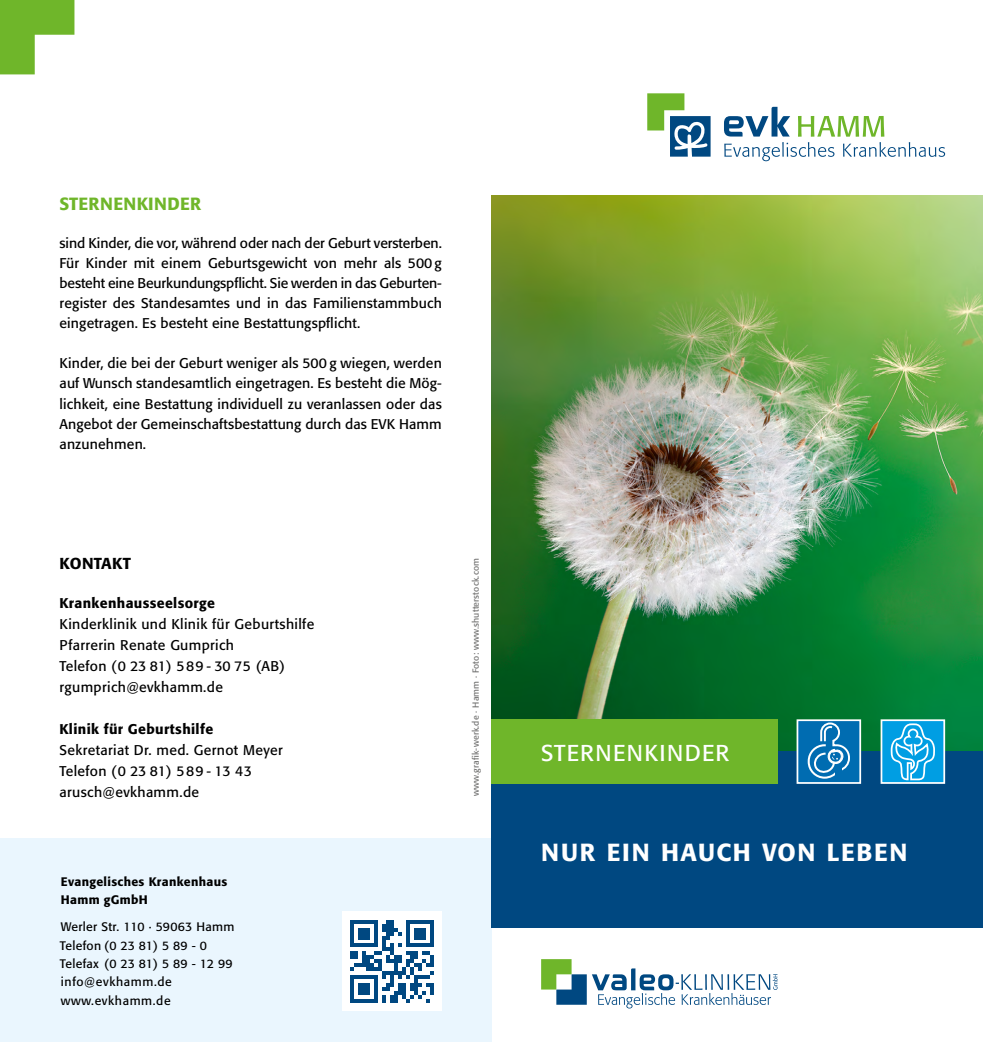
<style>
.page{position:relative;width:983px;height:1042px;background:#fff}
.page>*{position:absolute;margin:0;border:0;box-sizing:border-box;transform-origin:0 0}
.t1{font:500 24.5px "Formata";letter-spacing:.06em;color:#fff}
.t2{font:22.75px "Formata";letter-spacing:.05em;color:#fff}
.t3{font:500 17.5px "Formata";letter-spacing:.02em;color:#6fb62a}
.t4{font:500 15.75px "Formata";letter-spacing:.025em;color:#000}
.t5{font:14px/20.1px "Formata";letter-spacing:.01em;color:#000;text-align:justify}
.t6{font:500 14px "Formata";letter-spacing:.025em;color:#000}
.t7{font:12.25px/18.4px "Formata";letter-spacing:.025em;color:#000}
.t8{font:500 12.25px/18.4px "Formata";letter-spacing:.025em;color:#000}
.t9{font:8.75px "Formata";letter-spacing:.02em;color:#6f6f6e}
</style>
<div class="page">
<img style="left:491px;top:196px;width:491px;height:556px">
<div style="left:0;top:838px;width:491px;height:204px;background:#eaf6fe"></div>
<div style="left:491px;top:752px;width:491px;height:176px;background:#004881"></div>
<div style="left:491px;top:719px;width:286px;height:65px;background:#6fb62a"></div>
<svg style="left:541px;top:959px;width:236px;height:49px"></svg>
<svg style="left:647px;top:93px;width:63px;height:64px"></svg>
<svg style="left:724px;top:107px;width:220px;height:54px"></svg>
<div style="left:797px;top:720px;width:63px;height:63px;background:#006cb1"></div>
<svg style="left:807px;top:722px;width:43px;height:57px"></svg>
<div style="left:834px;top:766px;width:7px;height:10px;background:#006cb1"></div>
<div style="left:796px;top:719px;width:64px;height:65px;border:2px solid #fff"></div>
<div style="left:881px;top:720px;width:63px;height:63px;background:#009ee3"></div>
<svg style="left:890px;top:723px;width:45px;height:58px"></svg>
<div style="left:880px;top:719px;width:64px;height:65px;border:2px solid #fff"></div>
<svg style="left:0;top:0;width:74px;height:74px"></svg>
<div style="left:342px;top:912px;width:99px;height:99px;background:#fff"></div>
<svg style="left:350px;top:920px;width:84px;height:83px"></svg>
<p class="t3" style="left:60px;top:193px;width:54px">Sternenk</p>
<p class="t3" style="left:148px;top:193px;width:54px">inder</p>
<p class="t5" style="left:60px;top:232px;width:383px">sind Kinder, die vor, während oder nach der Geburt versterben.<br>Für Kinder mit einem Geburtsgewicht von mehr als 500 g besteht eine Beurkundungspflicht. Sie werden in das Geburten&shy;register des Standesamtes und in das Familienstammbuch eingetragen. Es besteht eine Bestattungspflicht.</p>
<p class="t5" style="left:60px;top:353px;width:383px">Kinder, die bei der Geburt weniger als 500 g wiegen, werden auf Wunsch standesamtlich eingetragen. Es besteht die Mög&shy;lichkeit, eine Bestattung individuell zu veranlassen oder das Angebot der Gemeinschaftsbestattung durch das EVK Hamm anzunehmen.</p>
<p class="t4" style="left:60px;top:554px;width:73px">Kontakt</p>
<p class="t6" style="left:60px;top:594px;width:157px">Krankenhausseelsorge</p>
<p class="t5" style="left:60px;top:613px;width:256px;line-height:21px;text-align:left">Kinderklinik und Klinik für Geburtshilfe<br>Pfarrerin Renate Gumprich<br>Telefon (0 23 81) 589 - 30 75 (AB) rgumprich@evkhamm.de</p>
<p class="t6" style="left:60px;top:720px;width:155px">Klinik für Geburtshilfe</p>
<p class="t5" style="left:60px;top:739px;width:224px;line-height:21px;text-align:left">Sekretariat Dr. med. Gernot Meyer<br>Telefon (0 23 81) 589 - 13 43 arusch@evkhamm.de</p>
<p class="t8" style="left:61px;top:872px;width:168px">Evangelisches Krankenhaus<br>Hamm gGmbH</p>
<p class="t7" style="left:60px;top:917px;width:176px">Werler Str. 110 · 59063 Hamm<br>Telefon (0 23 81) 5 89 - 0<br>Telefax (0 23 81) 5 89 - 12 99 info@evkhamm.de www.evkhamm.de</p>
<p class="t9" style="left:470px;top:796px;width:239px;rotate:-90deg">www.grafik-werk.de · Hamm · Foto: www.shutterstock.com</p>
<h2 class="t2" style="left:541px;top:739px;width:190px">Sternenkinder</h2>
<h1 class="t1" style="left:541px;top:837px;width:349px">Nur ein Hauch von Leben</h1>
</div>
